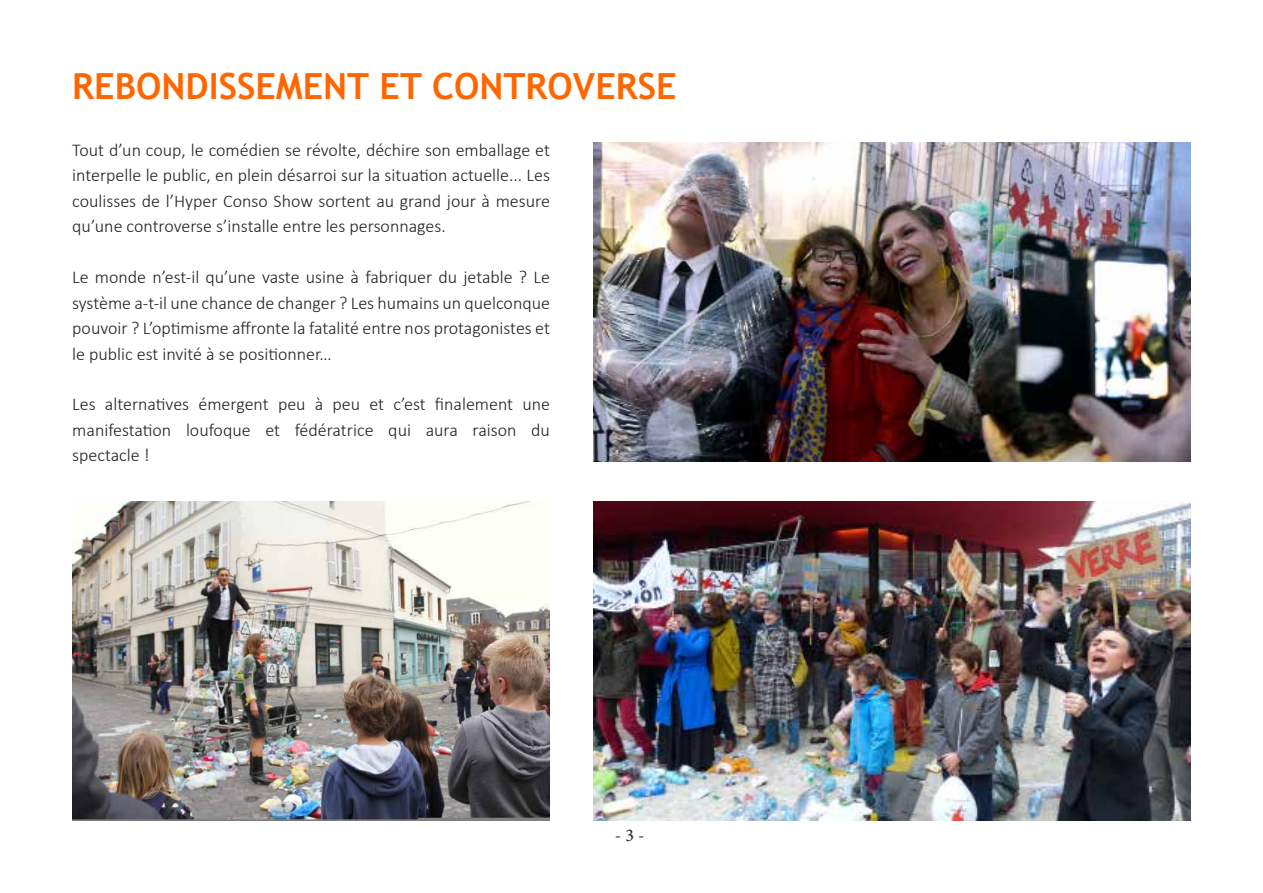
<style>
.page{position:relative;width:1263px;height:893px;background:#fff}
.page>*{position:absolute;margin:0;border:0;box-sizing:border-box;transform-origin:0 0}
.t1{font:700 36px "Trebuchet MS";color:#f60}
.t2{font:300 18px/25.5px "Calibri";color:#231f20;text-align:justify}
.t3{font:18px "Minion Pro";color:#231f20}
</style>
<div class="page">
<img style="left:594px;top:502px;width:597px;height:319px">
<img style="left:594px;top:142px;width:597px;height:319px">
<img style="left:72px;top:502px;width:478px;height:319px">
<p class="t1" style="left:72px;top:64px;width:606px">REBONDISSEMENT ET CONTROVERSE</p>
<p class="t2" style="left:72px;top:136px;width:479px">Tout d’un coup, le comédien se révolte, déchire son emballage et interpelle le public, en plein désarroi sur la situation actuelle... Les coulisses de l’Hyper Conso Show sortent au grand jour à mesure qu’une controverse s’installe entre les personnages.</p>
<p class="t2" style="left:72px;top:264px;width:479px">Le monde n’est-il qu’une vaste usine à fabriquer du jetable ? Le système a-t-il une chance de changer ? Les humains un quelconque pouvoir ? L’optimisme affronte la fatalité entre nos protagonistes et le public est invité à se positionner…</p>
<p class="t2" style="left:72px;top:391px;width:479px">Les alternatives émergent peu à peu et c’est finalement une</p>
<p class="t2" style="left:72px;top:416px;width:479px">manifestation loufoque et fédératrice qui aura raison du</p>
<p class="t2" style="left:72px;top:442px;width:79px">spectacle !</p>
<p class="t3" style="left:615px;top:823px;width:31px">- 3 -</p>
</div>
